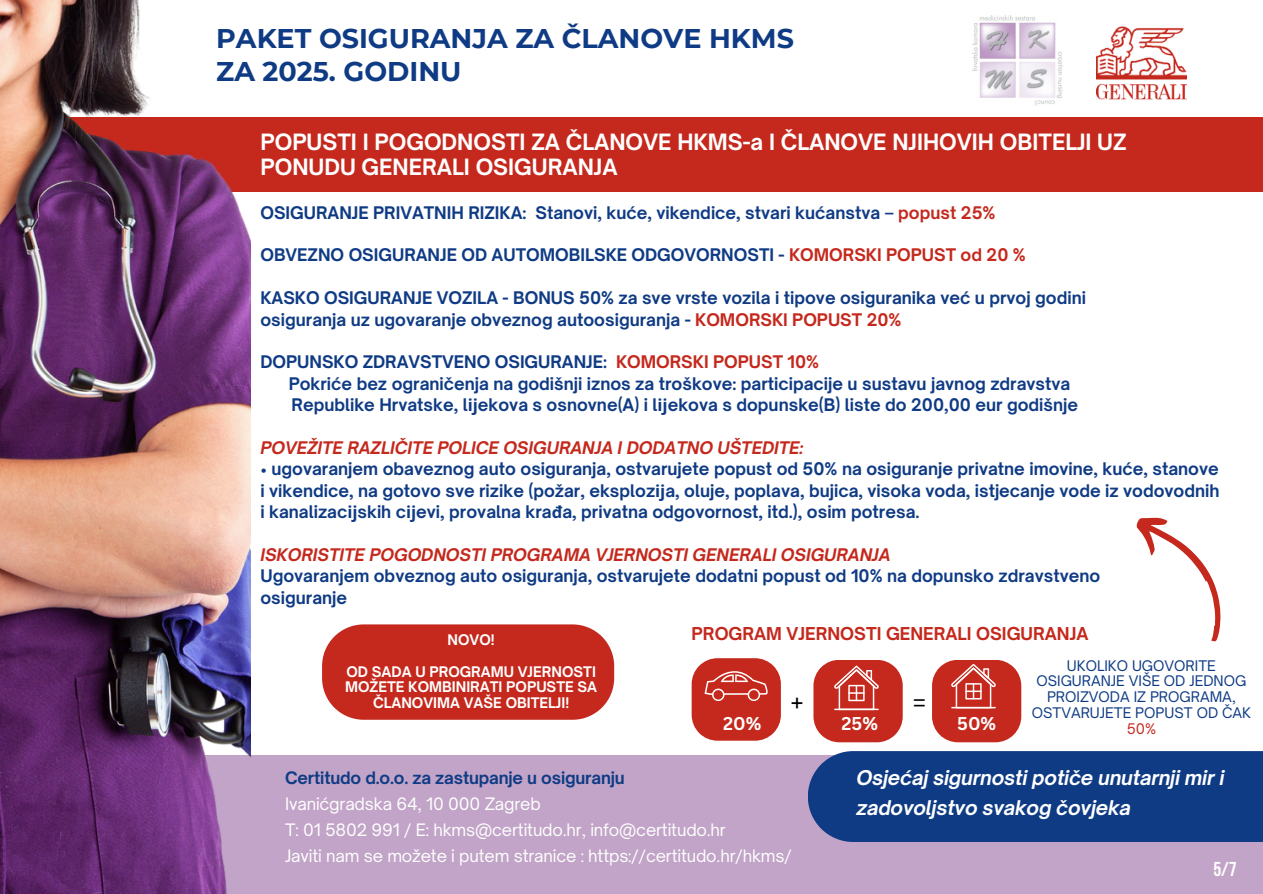
<style>
.page{position:relative;width:1263px;height:894px;background:#fff}
.page>*{position:absolute;margin:0;border:0;box-sizing:border-box;transform-origin:0 0}
.t1{font:700 27px/32.7px "Montserrat";color:#0f3b85}
.t2{font:25.5px "Canva Sans";color:#000}
.t3{font:700 21.45px/24.8px "Open Sauce One";color:#fff}
.t4{font:700 19.95px "Bebas Neue";color:#fff}
.t5{font:italic 700 19.35px/30.3px "Open Sauce One";letter-spacing:-.01em;color:#fff}
.t6{font:700 18px "Canva Sans";color:#fff}
.t7{font:700 16.95px "Open Sauce One";color:#c5281c}
.t8{font:700 16.65px/21.3px "Open Sauce One";color:#0f3b85}
.t9{font:italic 700 16.65px "Open Sauce One";color:#c5281c}
.t10{font:16.35px/25.8px "Open Sauce One";letter-spacing:-.01em;color:#fff}
.t11{font:13.95px/15.8px "Open Sauce One";color:#0f3b85;text-align:center}
.t12{font:700 13.95px/15.8px "Open Sauce One";color:#fff;text-align:center}
.s1{color:#c5281c}
.s2{font-family:"Noto Sans"}
.s3{font-style:italic;color:#c5281c}
.s4{font-weight:700;color:#0f3b85}
</style>
<div class="page">
<div style="left:8px;top:754px;width:1255px;height:139px;background:#c1a4c7"></div>
<img style="left:973px;top:15px;width:90px;height:90px">
<div style="left:0;top:117px;width:1263px;height:74px;background:#c5281c"></div>
<img style="left:0;top:0;width:251px;height:893px">
<div style="left:808px;top:751px;width:455px;height:90px;background:#0f3b85"></div>
<img style="left:1096px;top:27px;width:90px;height:73px">
<svg style="left:1136px;top:517px;width:85px;height:125px"></svg>
<svg style="left:692px;top:658px;width:89px;height:82px;background:#cc4339"></svg>
<svg style="left:813px;top:660px;width:90px;height:82px;background:#cd483d"></svg>
<svg style="left:932px;top:660px;width:89px;height:82px;background:#cd463c"></svg>
<div style="left:322px;top:624px;width:292px;height:95px;background:#c5281c"></div>
<p class="t1" style="left:216px;top:22px;width:579px">PAKET OSIGURANJA ZA ČLANOVE HKMS<br>ZA 2025. GODINU</p>
<p class="t3" style="left:260px;top:129px;width:868px">POPUSTI I POGODNOSTI ZA ČLANOVE HKMS-a I ČLANOVE NJIHOVIH OBITELJI UZ<br>PONUDU GENERALI OSIGURANJA</p>
<p class="t8" style="left:260px;top:201px;width:737px">OSIGURANJE PRIVATNIH RIZIKA: Stanovi, kuće, vikendice, stvari kućanstva – <span class="s1">popust 25%</span></p>
<p class="t8" style="left:260px;top:244px;width:767px">OBVEZNO OSIGURANJE OD AUTOMOBILSKE ODGOVORNOSTI - <span class="s1">KOMORSKI POPUST od 20 %</span></p>
<h1 class="t8" style="left:260px;top:287px;width:827px">KASKO OSIGURANJE VOZILA - BONUS 50% za sve vrste vozila i tipove osiguranika već u prvoj godini osiguranja uz ugovaranje obveznog autoosiguranja - <span class="s1">KOMORSKI POPUST 20%</span></h1>
<p class="t8" style="left:260px;top:351px;width:560px">DOPUNSKO ZDRAVSTVENO OSIGURANJE: <span class="s1">KOMORSKI POPUST 10%</span></p>
<h3 class="t8" style="left:289px;top:372px;width:783px">Pokriće bez ograničenja na godišnji iznos za troškove: participacije u sustavu javnog zdravstva</h3>
<p class="t8" style="left:292px;top:394px;width:788px">Republike Hrvatske, l<span class="s2">ĳ</span>ekova s osnovne(A) i l<span class="s2">ĳ</span>ekova s dopunske(B) liste do 200,00 eur godišnje</p>
<p class="t9" style="left:260px;top:437px;width:545px">POVEŽITE RAZLIČITE POLICE OSIGURANJA I DODATNO UŠTEDITE:</p>
<p class="t8" style="left:260px;top:458px;width:961px;text-align:justify">• ugovaranjem obaveznog auto osiguranja, ostvarujete popust od 50% na osiguranje privatne imovine, kuće, stanove i vikendice, na gotovo sve rizike (požar, eksploz<span class="s2">ĳ</span>a, oluje, poplava, bujica, visoka voda, istjecanje vode iz vodovodnih i kanalizac<span class="s2">ĳ</span>skih c<span class="s2">ĳ</span>evi, provalna kra<span class="s2">đ</span>a, privatna odgovornost, itd.), osim potresa.</p>
<p class="t8" style="left:260px;top:543px;width:841px"><span class="s3">ISKORISTITE POGODNOSTI PROGRAMA VJERNOSTI GENERALI OSIGURANJA<br></span>Ugovaranjem obveznog auto osiguranja, ostvarujete dodatni popust od 10% na dopunsko zdravstveno osiguranje</p>
<p class="t12" style="left:448px;top:631px;width:49px">NOVO!</p>
<h5 class="t12" style="left:345px;top:663px;width:254px">OD SADA U PROGRAMU VJERNOSTI<br>MOŽETE KOMBINIRATI POPUSTE SA<br>ČLANOVIMA VAŠE OBITELJI!</h5>
<h5 class="t7" style="left:692px;top:623px;width:398px">PROGRAM VJERNOSTI GENERALI OSIGURANJA</h5>
<p class="t11" style="left:1032px;top:657px;width:221px">UKOLIKO UGOVORITE<br>OSIGURANJE VIŠE OD JEDNOG<br>PROIZVODA IZ PROGRAMA,<br>OSTVARUJETE POPUST OD ČAK<br><span class="s1">50%</span></p>
<p class="t2" style="left:790px;top:684px;width:15px">+</p>
<p class="t2" style="left:912px;top:684px;width:15px">=</p>
<p class="t6" style="left:723px;top:710px;width:40px">20%</p>
<p class="t6" style="left:841px;top:710px;width:38px">25%</p>
<p class="t6" style="left:957px;top:710px;width:40px">50%</p>
<p class="t10" style="left:285px;top:765px;width:508px"><span class="s4">Certitudo d.o.o. za zastupanje u osiguranju<br></span>Ivanićgradska 64, 10 000 Zagreb<br>T: 01 5802 991 / E: hkms@certitudo.hr, info@certitudo.hr<br>Javiti nam se možete i putem stranice : https://certitudo.hr/hkms/</p>
<p class="t5" style="left:856px;top:762px;width:369px">Osjećaj sigurnosti potiče unutarnji mir i zadovoljstvo svakog čovjeka</p>
<h4 class="t4" style="left:1213px;top:860px;width:25px">5/7</h4>
</div>
